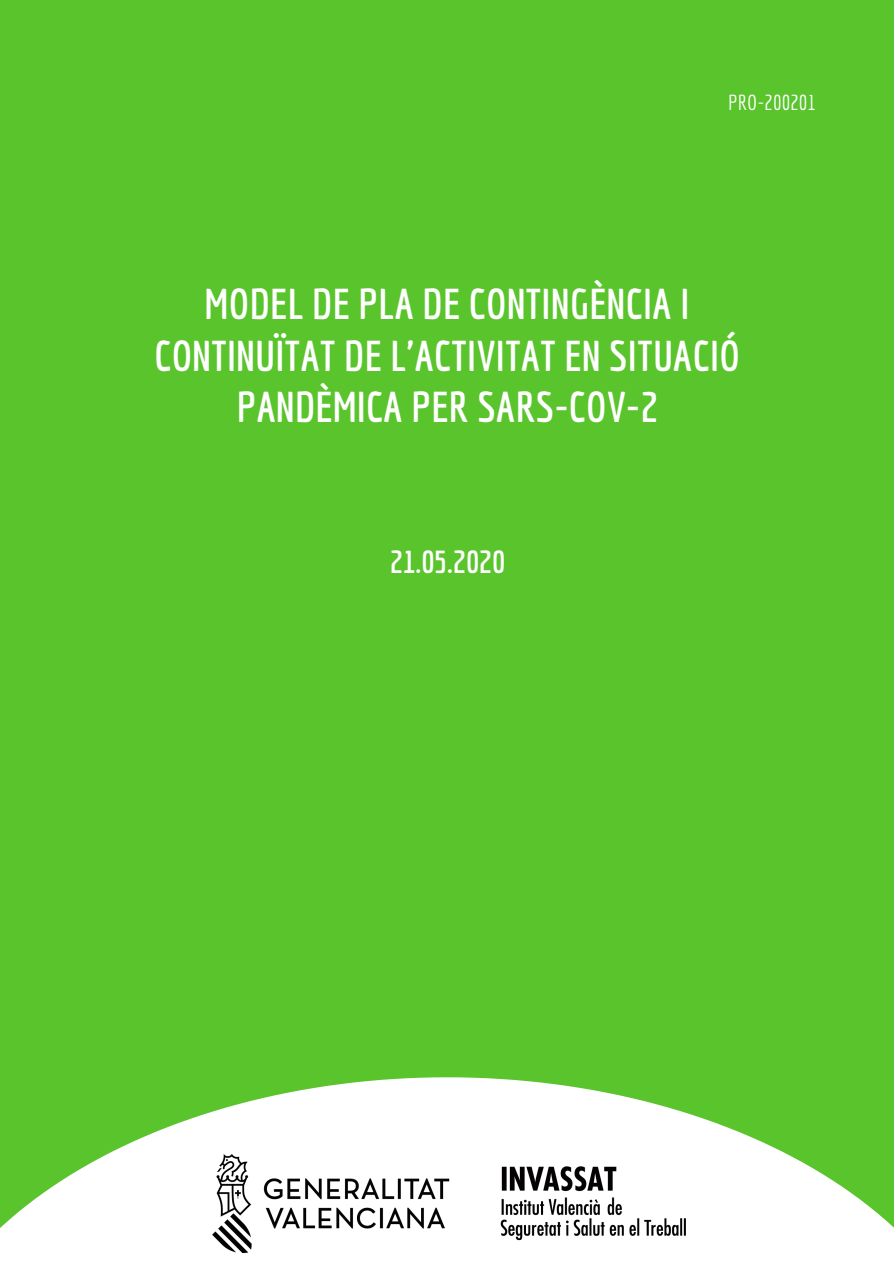
<style>
.page{position:relative;width:894px;height:1264px;background:#fff}
.page>*{position:absolute;margin:0;border:0;box-sizing:border-box;transform-origin:0 0}
.t1{font:700 42px/51.3px "Economica";letter-spacing:.01em;color:#fff;text-align:center}
.t2{font:700 31.5px "Economica";color:#fff}
.t3{font:21px "Economica";color:#fff}
</style>
<div class="page">
<div style="left:0;top:0;width:893px;height:1263px;background:#5ac42d"></div>
<svg style="left:0;top:1077px;width:893px;height:186px;fill:#fff"></svg>
<img style="left:191px;top:1138px;width:512px;height:125px">
<p class="t3" style="left:728px;top:90px;width:89px">PRO-200201</p>
<p class="t1" style="left:154px;top:278px;width:587px">MODEL DE PLA DE CONTINGÈNCIA I<br>CONTINUÏTAT DE L'ACTIVITAT EN SITUACIÓ<br>PANDÈMICA PER SARS-COV-2</p>
<p class="t2" style="left:389px;top:543px;width:116px">21.05.2020</p>
</div>
